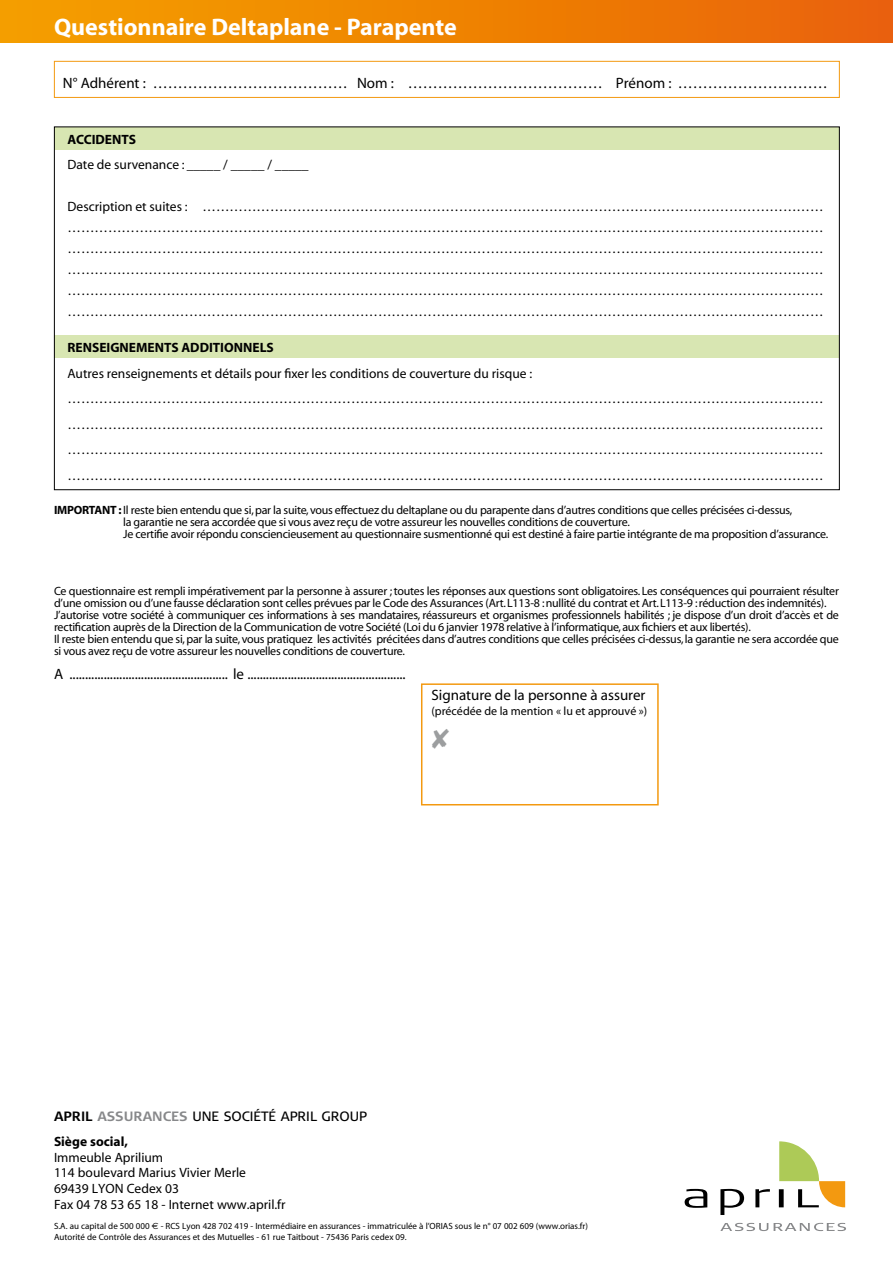
<style>
.page{position:relative;width:893px;height:1263px;background:#fff}
.page>*{position:absolute;margin:0;border:0;box-sizing:border-box;transform-origin:0 0}
.t1{font:700 24px "Myriad";color:#fff}
.t2{font:15px "Myriad";color:#000}
.t3{font:13.5px/21px "Myriad";color:#000}
.t4{font:700 13.5px "Myriad";color:#000}
.t5{font:13.5px "Signa Caps";color:#000}
.t6{font:12px/12px "Myriad";letter-spacing:-.02em;color:#000}
.t7{font:12px "Myriad";color:#000}
.t8{font:9px/10.8px "Myriad";color:#000}
.s1{font-weight:700}
.s2{font-family:"Signa Column";font-weight:700}
.s3{font-family:"Signa Column";font-weight:700;color:#87888a}
.s4{font-family:"Euro Sans"}
</style>
<div class="page">
<div style="left:421px;top:683px;width:238px;height:122px;border:2px solid #f39910"></div>
<div style="left:0;top:0;width:893px;height:43px;background:linear-gradient(to right,#f5a200,#e96209)"></div>
<svg style="left:685px;top:1189px;width:22px;height:19px"></svg>
<svg style="left:720px;top:1189px;width:24px;height:26px"></svg>
<svg style="left:755px;top:1189px;width:15px;height:18px"></svg>
<svg style="left:779px;top:1141px;width:66px;height:66px"></svg>
<svg style="left:720px;top:1223px;width:48px;height:8px"></svg>
<svg style="left:774px;top:1223px;width:72px;height:8px"></svg>
<div style="left:54px;top:61px;width:786px;height:37px;border:1px solid #f39910"></div>
<div style="left:54px;top:127px;width:785px;height:23px;background:#d8e6b2"></div>
<div style="left:54px;top:335px;width:785px;height:23px;background:#d8e6b2"></div>
<h1 class="t1" style="left:54px;top:15px;width:404px">Questionnaire Deltaplane - Parapente</h1>
<p class="t2" style="left:63px;top:76px;width:767px">N° Adhérent : ………………………………… Nom : ………………………………… Prénom : …………………………</p>
<p class="t4" style="left:68px;top:132px;width:70px">ACCIDENTS</p>
<p class="t3" style="left:68px;top:155px;width:243px">Date de survenance : _____ / _____ / _____</p>
<p class="t3" style="left:68px;top:197px;width:758px;text-align:justify">Description et suites : ………………………………………………………………………………………………………………………… …………………………………………………………………………………………………………………………………………………… …………………………………………………………………………………………………………………………………………………… …………………………………………………………………………………………………………………………………………………… …………………………………………………………………………………………………………………………………………………… ……………………………………………………………………………………………………………………………………………………</p>
<p class="t4" style="left:68px;top:341px;width:208px">RENSEIGNEMENTS ADDITIONNELS</p>
<p class="t3" style="left:68px;top:361px;width:758px;line-height:25.5px">Autres renseignements et détails pour fixer les conditions de couverture du risque : …………………………………………………………………………………………………………………………………………………… …………………………………………………………………………………………………………………………………………………… …………………………………………………………………………………………………………………………………………………… ……………………………………………………………………………………………………………………………………………………</p>
<p class="t6" style="left:123px;top:504px;width:707px;text-indent:-69px"><span class="s1">IMPORTANT :</span> Il reste bien entendu que si, par la suite, vous effectuez du deltaplane ou du parapente dans d’autres conditions que celles précisées ci-dessus,<br>la garantie ne sera accordée que si vous avez reçu de votre assureur les nouvelles conditions de couverture.<br>Je certifie avoir répondu consciencieusement au questionnaire susmentionné qui est destiné à faire partie intégrante de ma proposition d’assurance.</p>
<p class="t6" style="left:54px;top:585px;width:786px">Ce questionnaire est rempli impérativement par la personne à assurer ; toutes les réponses aux questions sont obligatoires. Les conséquences qui pourraient résulter d’une omission ou d’une fausse déclaration sont celles prévues par le Code des Assurances (Art. L113-8 : nullité du contrat et Art. L113-9 : réduction des indemnités).<br>J’autorise votre société à communiquer ces informations à ses mandataires, réassureurs et organismes professionnels habilités ; je dispose d’un droit d’accès et de rectification auprès de la Direction de la Communication de votre Société (Loi du 6 janvier 1978 relative à l’informatique, aux fichiers et aux libertés).<br>Il reste bien entendu que si, par la suite, vous pratiquez les activités précitées dans d’autres conditions que celles précisées ci-dessus, la garantie ne sera accordée que si vous avez reçu de votre assureur les nouvelles conditions de couverture.</p>
<p class="t2" style="left:54px;top:666px;width:353px">A ................................................... le ...................................................</p>
<p class="t2" style="left:431px;top:688px;width:216px">Signature de la personne à assurer</p>
<p class="t7" style="left:431px;top:705px;width:217px">(précédée de la mention « lu et approuvé »)</p>
<p class="t5" style="left:54px;top:1109px;width:313px"><span class="s2">APRIL</span> <span class="s3">ASSURANCES</span> UNE SOCIÉTÉ APRI L GROUP</p>
<p class="t4" style="left:54px;top:1134px;width:75px">Siège social,</p>
<p class="t3" style="left:54px;top:1150px;width:233px;line-height:15.8px">Immeuble Aprilium<br>114 boulevard Marius Vivier Merle<br>69439 LYON Cedex 03<br>Fax 04 78 53 65 18 - Internet www.april.fr</p>
<p class="t8" style="left:54px;top:1221px;width:536px">S.A. au capital de 500 000 <span class="s4">e</span> - RCS Lyon 428 702 419 - Intermédiaire en assurances - immatriculée à l’ORIAS sous le n° 07 002 609 (www.orias.fr)<br>Autorité de Contrôle des Assurances et des Mutuelles - 61 rue Taitbout - 75436 Paris cedex 09.</p>
</div>
